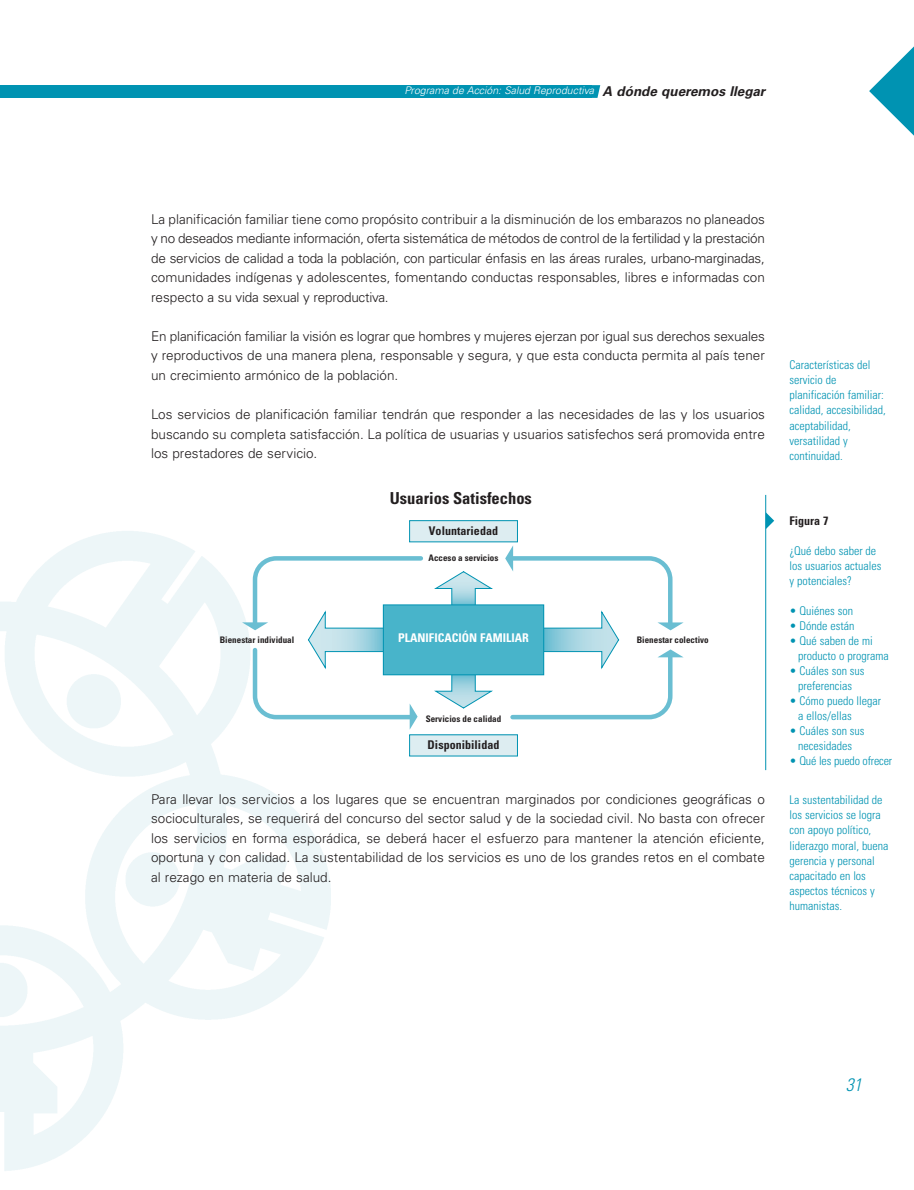
<style>
.page{position:relative;width:914px;height:1190px;background:#fff}
.page>*{position:absolute;margin:0;border:0;box-sizing:border-box;transform-origin:0 0}
.t1{font:italic 300 condensed 18px "Univers";color:#0093b2}
.t2{font:700 condensed 16.5px "Univers";color:#231f20}
.t3{font:300 13.5px/19.5px "Univers";color:#231f20;text-align:justify}
.t4{font:300 condensed 12px/15px "Univers";color:#0093b2}
.t5{font:700 condensed 12px "Univers";letter-spacing:.005em;color:#231f20}
.t6{font:700 condensed 12px "Univers";letter-spacing:.005em;color:#fff}
.t7{font:italic 300 10.5px "Univers";color:#fff}
.t8{font:700 condensed 9px "Univers";letter-spacing:.005em;color:#231f20}
.s1{font-weight:700;font-size:13.5px;color:#231f20}
</style>
<div class="page">
<svg style="left:869px;top:46px;width:45px;height:90px"></svg>
<div style="left:1px;top:85px;width:591px;height:13px;background:#0093b2"></div>
<svg style="left:592px;top:85px;width:8px;height:13px"></svg>
<svg style="left:766px;top:512px;width:8px;height:17px"></svg>
<hr style="left:765px;top:495px;width:1px;height:275px;background:#0093b2">
<svg style="left:242px;top:622px;width:8px;height:8px"></svg>
<svg style="left:674px;top:651px;width:9px;height:6px"></svg>
<svg style="left:674px;top:622px;width:9px;height:6px"></svg>
<svg style="left:250px;top:554px;width:424px;height:167px"></svg>
<div style="left:383px;top:605px;width:160px;height:70px;background:#48b4ca"></div>
<div style="left:383px;top:604px;width:161px;height:71px;border:1px solid #0093b2"></div>
<div style="left:409px;top:735px;width:108px;height:21px;background:#ddedf1"></div>
<div style="left:409px;top:520px;width:108px;height:22px;background:#ddedf1"></div>
<div style="left:409px;top:520px;width:108px;height:22px;border:1px solid #0093b2"></div>
<p class="t7" style="left:404px;top:87px;width:362px">Programa de Acción: Salud Reproductiva <span class="s1">A dónde queremos llegar</span></p>
<p class="t3" style="left:151px;top:211px;width:615px">La planificación familiar tiene como propósito contribuir a la disminución de los embarazos no planeados y no deseados mediante información, oferta sistemática de métodos de control de la fertilidad y la prestación de servicios de calidad a toda la población, con particular énfasis en las áreas rurales, urbano-marginadas, comunidades indígenas y adolescentes, fomentando conductas responsables, libres e informadas con respecto a su vida sexual y reproductiva.</p>
<p class="t3" style="left:151px;top:328px;width:615px">En planificación familiar la visión es lograr que hombres y mujeres ejerzan por igual sus derechos sexuales y reproductivos de una manera plena, responsable y segura, y que esta conducta permita al país tener un crecimiento armónico de la población.</p>
<p class="t3" style="left:151px;top:406px;width:615px">Los servicios de planificación familiar tendrán que responder a las necesidades de las y los usuarios buscando su completa satisfacción. La política de usuarias y usuarios satisfechos será promovida entre los prestadores de servicio.</p>
<p class="t2" style="left:390px;top:491px;width:144px">Usuarios Satisfechos</p>
<p class="t5" style="left:429px;top:526px;width:71px">Voluntariedad</p>
<p class="t8" style="left:428px;top:554px;width:71px">Acceso a servicios</p>
<p class="t6" style="left:398px;top:633px;width:132px">PLANIFICACIÓN FAMILIAR</p>
<p class="t8" style="left:220px;top:636px;width:76px">Bienestar individual</p>
<p class="t8" style="left:636px;top:636px;width:74px">Bienestar colectivo</p>
<p class="t8" style="left:426px;top:715px;width:77px">Servicios de calidad</p>
<p class="t5" style="left:427px;top:740px;width:73px">Disponibilidad</p>
<p class="t3" style="left:151px;top:790px;width:615px">Para llevar los servicios a los lugares que se encuentran marginados por condiciones geográficas o socioculturales, se requerirá del concurso del sector salud y de la sociedad civil. No basta con ofrecer los servicios en forma esporádica, se deberá hacer el esfuerzo para mantener la atención eficiente, oportuna y con calidad. La sustentabilidad de los servicios es uno de los grandes retos en el combate al rezago en materia de salud.</p>
<p class="t4" style="left:789px;top:359px;width:98px">Características del servicio de planificación familiar: calidad, accesibilidad, aceptabilidad, versatilidad y continuidad.</p>
<p class="t5" style="left:789px;top:516px;width:40px">Figura 7</p>
<p class="t4" style="left:789px;top:544px;width:93px">¿Qué debo saber de los usuarios actuales y potenciales?</p>
<p class="t4" style="left:789px;top:604px;width:65px">• Quiénes son</p>
<p class="t4" style="left:789px;top:619px;width:66px">• Dónde están</p>
<p class="t4" style="left:798px;top:634px;width:92px;text-indent:-9px">• Qué saben de mi producto o programa</p>
<p class="t4" style="left:789px;top:664px;width:77px;text-align:center">• Cuáles son sus preferencias</p>
<p class="t4" style="left:798px;top:694px;width:84px;text-indent:-9px">• Cómo puedo llegar a ellos/ellas</p>
<p class="t4" style="left:789px;top:724px;width:77px;text-align:center">• Cuáles son sus necesidades</p>
<p class="t4" style="left:789px;top:754px;width:104px">• Qué les puedo ofrecer</p>
<p class="t4" style="left:789px;top:794px;width:101px">La sustentabilidad de los servicios se logra con apoyo político, liderazgo moral, buena gerencia y personal capacitado en los aspectos técnicos y humanistas.</p>
<h1 class="t1" style="left:845px;top:1078px;width:17px">31</h1>
</div>
